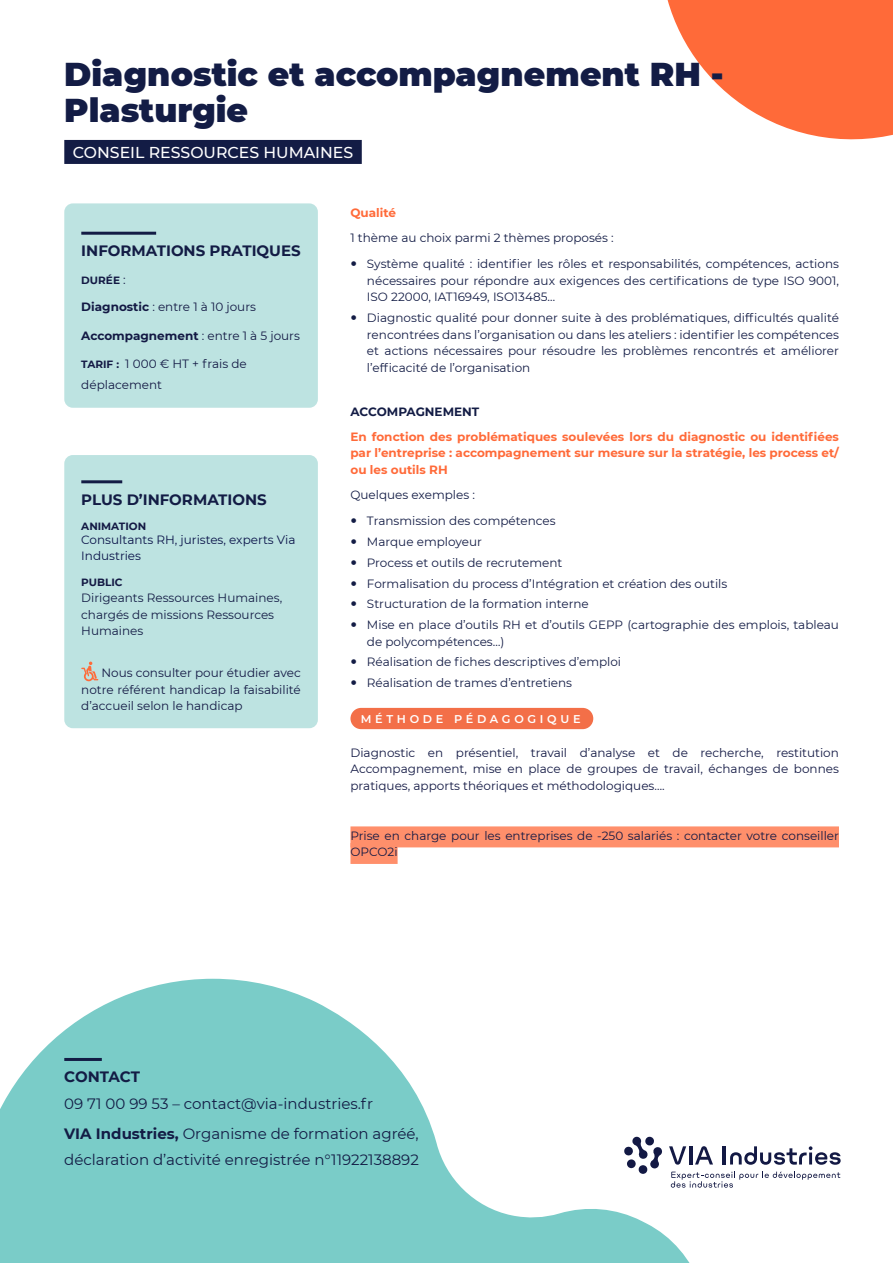
<style>
.page{position:relative;width:893px;height:1263px;background:#fff}
.page>*{position:absolute;margin:0;border:0;box-sizing:border-box;transform-origin:0 0}
.t1{font:900 33px/36px "Montserrat";color:#131c45}
.t2{font:500 15.75px "Montserrat";color:#fff}
.t3{font:15px "Montserrat";color:#131c45}
.t4{font:700 15px "Montserrat";color:#131c45}
.intro_et_contenus{font:12px/16.5px "Montserrat";color:#131c45;text-align:justify}
.intro_et_contenus-2{font:12px/16.5px "Montserrat";color:#131944;text-align:justify}
.intro_et_contenus-3{font:700 12px/16.5px "Montserrat";color:#ff6a39;text-align:justify}
.intro_et_contenus-4{font:12px/16.5px "Montserrat";color:#0a1349}
.intro_et_contenus-5{font:700 12px "Montserrat";color:#131944}
.intro_et_contenus-6{font:700 12px "Montserrat";color:#131c45}
.t5{font:600 11.25px "Montserrat";letter-spacing:.33em;color:#fff}
.intro_et_contenus-7{font:700 10.5px "Montserrat";color:#131944}
.s1{font-weight:400;font-size:12px}
.s2{font-weight:700}
.s3{font-weight:400}
.s4{font-weight:700;font-size:10.5px}
</style>
<div class="page">
<div style="left:350px;top:826px;width:489px;height:21px;background:#ff8f6b"></div>
<div style="left:350px;top:843px;width:48px;height:21px;background:#ff8f6b"></div>
<div style="left:350px;top:708px;width:243px;height:21px;background:#f36f48;border-radius:11px"></div>
<svg style="left:0;top:979px;width:699px;height:284px;fill:#7accc8"></svg>
<hr style="left:64px;top:1058px;width:38px;height:3px;background:#131c45">
<svg style="left:667px;top:0;width:226px;height:140px"></svg>
<svg style="left:671px;top:1171px;width:169px;height:17px"></svg>
<svg style="left:624px;top:1136px;width:38px;height:38px"></svg>
<svg style="left:669px;top:1146px;width:17px;height:18px"></svg>
<hr style="left:689px;top:1146px;width:3px;height:18px;background:#131944">
<svg style="left:695px;top:1146px;width:18px;height:18px"></svg>
<hr style="left:723px;top:1146px;width:3px;height:18px;background:#131944">
<svg style="left:730px;top:1146px;width:111px;height:19px"></svg>
<div style="left:64px;top:140px;width:298px;height:24px;background:#131c45"></div>
<div style="left:64px;top:455px;width:254px;height:273px;background:#bde3e1;border-radius:9px"></div>
<hr style="left:81px;top:480px;width:41px;height:3px;background:#131c45">
<svg style="left:81px;top:662px;width:17px;height:19px"></svg>
<div style="left:64px;top:203px;width:254px;height:205px;background:#bde3e1;border-radius:9px"></div>
<hr style="left:81px;top:232px;width:75px;height:3px;background:#131c45">
<p class="t1" style="left:64px;top:54px;width:661px">Diagnostic et accompagnement RH -<br>Plasturgie</p>
<p class="t2" style="left:73px;top:141px;width:282px">CONSEIL RESSOURCES HUMAINES</p>
<p class="t4" style="left:81px;top:240px;width:221px">INFORMATIONS PRATIQUES</p>
<p class="intro_et_contenus-7" style="left:81px;top:273px;width:46px">DURÉE <span class="s1">:</span></p>
<p class="intro_et_contenus-2" style="left:81px;top:298px;width:176px"><span class="s2">Diagnostic</span> : entre 1 à 10 jours</p>
<p class="intro_et_contenus-5" style="left:81px;top:327px;width:220px">Accompagnement <span class="s3">: entre 1 à 5 jours</span></p>
<p class="intro_et_contenus-2" style="left:81px;top:353px;width:167px;line-height:21px"><span class="s4">TARIF :</span> 1 000 € HT + frais de déplacement</p>
<p class="t4" style="left:81px;top:488px;width:187px">PLUS D’INFORMATIONS</p>
<p class="intro_et_contenus-7" style="left:81px;top:518px;width:66px">ANIMATION</p>
<p class="intro_et_contenus-4" style="left:81px;top:531px;width:216px">Consultants RH, juristes, experts Via<br>Industries</p>
<p class="intro_et_contenus-7" style="left:81px;top:574px;width:43px">PUBLIC</p>
<p class="intro_et_contenus" style="left:81px;top:589px;width:202px;text-align:left">Dirigeants Ressources Humaines, chargés de missions Ressources<br>Humaines</p>
<p class="intro_et_contenus-2" style="left:81px;top:664px;width:221px;text-indent:20px">Nous consulter pour étudier avec notre référent handicap la faisabilité d’accueil selon le handicap</p>
<p class="intro_et_contenus-3" style="left:350px;top:204px;width:47px">Qualité</p>
<p class="intro_et_contenus" style="left:350px;top:229px;width:265px">1 thème au choix parmi 2 thèmes proposés :</p>
<p class="intro_et_contenus" style="left:367px;top:255px;width:473px">Système qualité : identifier les rôles et responsabilités, compétences, actions nécessaires pour répondre aux exigences des certifications de type ISO 9001, ISO 22000, IAT16949, ISO13485…</p>
<p class="intro_et_contenus" style="left:367px;top:309px;width:473px">Diagnostic qualité pour donner suite à des problématiques, difficultés qualité rencontrées dans l’organisation ou dans les ateliers : identifier les compétences et actions nécessaires pour résoudre les problèmes rencontrés et améliorer l’efficacité de l’organisation</p>
<p class="intro_et_contenus-6" style="left:350px;top:403px;width:130px">ACCOMPAGNEMENT</p>
<p class="intro_et_contenus-3" style="left:350px;top:428px;width:490px">En fonction des problématiques soulevées lors du diagnostic ou identifiées par l’entreprise : accompagnement sur mesure sur la stratégie, les process et/ ou les outils RH</p>
<p class="intro_et_contenus" style="left:350px;top:486px;width:126px">Quelques exemples :</p>
<p class="intro_et_contenus" style="left:367px;top:512px;width:190px">Transmission des compétences</p>
<p class="intro_et_contenus" style="left:367px;top:533px;width:116px">Marque employeur</p>
<p class="intro_et_contenus" style="left:367px;top:554px;width:197px">Process et outils de recrutement</p>
<p class="intro_et_contenus" style="left:367px;top:575px;width:362px">Formalisation du process d’Intégration et création des outils</p>
<p class="intro_et_contenus" style="left:367px;top:595px;width:223px">Structuration de la formation interne</p>
<p class="intro_et_contenus" style="left:367px;top:616px;width:473px">Mise en place d’outils RH et d’outils GEPP (cartographie des emplois, tableau de polycompétences…)</p>
<p class="intro_et_contenus" style="left:367px;top:653px;width:256px">Réalisation de fiches descriptives d’emploi</p>
<p class="intro_et_contenus" style="left:367px;top:674px;width:207px">Réalisation de trames d’entretiens</p>
<p class="t5" style="left:361px;top:711px;width:221px">MÉTHODE PÉDAGOGIQUE</p>
<p class="intro_et_contenus-2" style="left:350px;top:744px;width:490px">Diagnostic en présentiel, travail d’analyse et de recherche, restitution Accompagnement, mise en place de groupes de travail, échanges de bonnes pratiques, apports théoriques et méthodologiques….</p>
<p class="intro_et_contenus-2" style="left:350px;top:827px;width:490px">Prise en charge pour les entreprises de -250 salariés : contacter votre conseiller<br>OPCO2i</p>
<p class="t4" style="left:64px;top:1066px;width:77px">CONTACT</p>
<p class="t3" style="left:64px;top:1093px;width:310px">09 71 00 99 53 – contact@via-industries.fr</p>
<p class="t3" style="left:64px;top:1124px;width:356px"><span class="s2">VIA Industries,</span> Organisme de formation agréé,</p>
<p class="t3" style="left:64px;top:1150px;width:356px">déclaration d’activité enregistrée n°11922138892</p>
</div>
